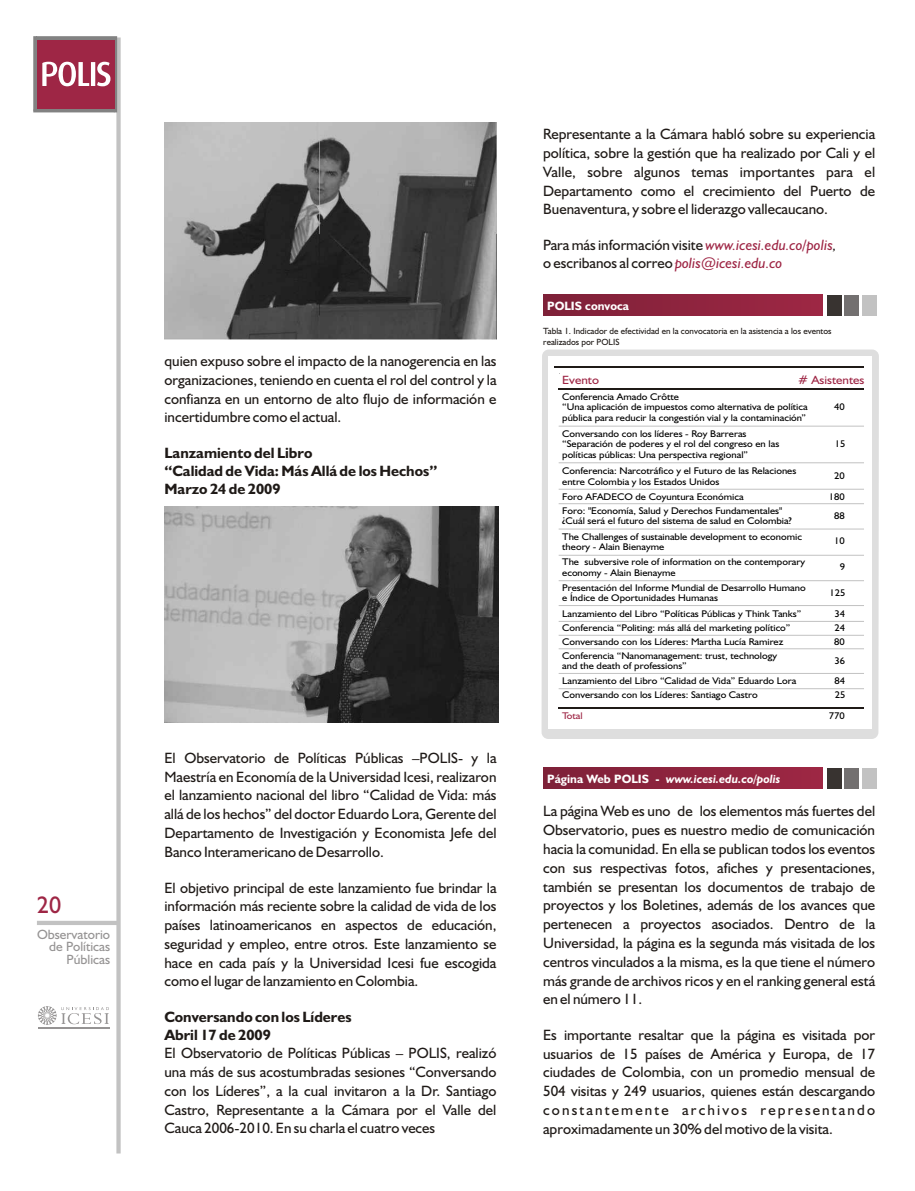
<style>
.page{position:relative;width:915px;height:1191px;background:#fff}
.page>*{position:absolute;margin:0;border:0;box-sizing:border-box;transform-origin:0 0}
.t1{font:24px "Humanist 521 BT";color:#9e2645}
.t2{font:15px/18.8px "Humanist 521 BT";color:#1f1a17;text-align:justify}
.t3{font:700 15px/18px "Humanist 521 BT";color:#1f1a17}
.t4{font:13.5px/12.6px "Humanist 521 BT";color:#969494;text-align:right}
.t5{font:italic 700 12.15px "Humanist 521 BT";color:#fff}
.t6{font:700 12.15px "Humanist 521 BT";color:#fff}
.t7{font:12px "Humanist 521 BT";color:#9e2645;scale:1.08 1}
.t8{font:9.75px/10.5px "Humanist 521 BT";color:#000;scale:1.08 1}
.t9{font:9.75px "Humanist 521 BT";color:#9e2645;scale:1.08 1}
.t10{font:9px/10.8px "Humanist 521 BT";color:#1f1a17}
.s1{font-style:italic;color:#9e2645}
.s2{font-style:italic}
.s3{font-style:normal}
</style>
<div class="page">
<div style="left:116px;top:37px;width:5px;height:1116px;background:#c2c2c2"></div>
<div style="left:37px;top:920px;width:82px;height:5px;background:#c2c2c2"></div>
<hr style="left:38px;top:1027px;width:71px;height:1px;background:#969494">
<svg style="left:38px;top:1006px;width:71px;height:18px"></svg>
<svg style="left:33px;top:36px;width:84px;height:76px;background:#a64f65"></svg>
<img style="left:164px;top:122px;width:332px;height:217px">
<img style="left:165px;top:506px;width:333px;height:217px">
<svg style="left:541px;top:349px;width:337px;height:390px;background:#e1e1e1"></svg>
<div style="left:548px;top:357px;width:323px;height:372px;background:#fff"></div>
<hr style="left:554px;top:366px;width:309px;height:1px;background:#1f1a17">
<div style="left:543px;top:295px;width:278px;height:21px;background:linear-gradient(to right,#7e2138,#9e2744)"></div>
<div style="left:826px;top:295px;width:15px;height:21px;background:#383330"></div>
<div style="left:844px;top:295px;width:15px;height:21px;background:#737070"></div>
<div style="left:861px;top:295px;width:15px;height:21px;background:#c2c2c2"></div>
<hr style="left:558px;top:389px;width:305px;height:1px;background:#1f1a17">
<hr style="left:558px;top:707px;width:305px;height:2px;background:#1f1a17">
<hr style="left:558px;top:426px;width:305px;height:1px;background:#c2c2c2">
<hr style="left:558px;top:462px;width:305px;height:1px;background:#c2c2c2">
<hr style="left:558px;top:489px;width:305px;height:1px;background:#c2c2c2">
<hr style="left:558px;top:503px;width:305px;height:1px;background:#c2c2c2">
<hr style="left:558px;top:528px;width:305px;height:1px;background:#c2c2c2">
<hr style="left:558px;top:555px;width:305px;height:1px;background:#c2c2c2">
<hr style="left:558px;top:580px;width:305px;height:1px;background:#c2c2c2">
<hr style="left:558px;top:605px;width:305px;height:1px;background:#c2c2c2">
<hr style="left:558px;top:621px;width:305px;height:1px;background:#c2c2c2">
<hr style="left:558px;top:635px;width:305px;height:1px;background:#c2c2c2">
<hr style="left:558px;top:648px;width:305px;height:1px;background:#c2c2c2">
<hr style="left:558px;top:673px;width:305px;height:1px;background:#c2c2c2">
<hr style="left:558px;top:688px;width:305px;height:1px;background:#c2c2c2">
<div style="left:543px;top:768px;width:278px;height:20px;background:linear-gradient(to right,#7e2138,#9e2744)"></div>
<div style="left:826px;top:768px;width:15px;height:20px;background:#383330"></div>
<div style="left:844px;top:768px;width:15px;height:20px;background:#737070"></div>
<div style="left:861px;top:768px;width:15px;height:20px;background:#c2c2c2"></div>
<h1 class="t1" style="left:37px;top:894px;width:26px">20</h1>
<p class="t4" style="left:37px;top:928px;width:75px">Observatorio de Políticas<br>Públicas</p>
<p class="t2" style="left:164px;top:353px;width:333px">quien expuso sobre el impacto de la nanogerencia en las organizaciones, teniendo en cuenta el rol del control y la confianza en un entorno de alto flujo de información e incertidumbre como el actual.</p>
<p class="t3" style="left:164px;top:445px;width:274px">Lanzamiento del Libro<br>“Calidad de Vida: Más Allá de los Hechos”<br>Marzo 24 de 2009</p>
<p class="t2" style="left:164px;top:749px;width:333px">El Observatorio de Políticas Públicas –POLIS- y la Maestría en Economía de la Universidad Icesi, realizaron el lanzamiento nacional del libro “Calidad de Vida: más allá de los hechos” del doctor Eduardo Lora, Gerente del Departamento de Investigación y Economista Jefe del Banco Interamericano de Desarrollo.</p>
<p class="t2" style="left:164px;top:879px;width:333px">El objetivo principal de este lanzamiento fue brindar la información más reciente sobre la calidad de vida de los países latinoamericanos en aspectos de educación, seguridad y empleo, entre otros. Este lanzamiento se hace en cada país y la Universidad Icesi fue escogida como el lugar de lanzamiento en Colombia.</p>
<p class="t3" style="left:164px;top:1009px;width:188px">Conversando con los Líderes<br>Abril 17 de 2009</p>
<p class="t2" style="left:164px;top:1045px;width:333px">El Observatorio de Políticas Públicas – POLIS, realizó una más de sus acostumbradas sesiones “Conversando con los Líderes”, a la cual invitaron a la Dr. Santiago Castro, Representante a la Cámara por el Valle del Cauca 2006-2010. En su charla el cuatro veces</p>
<p class="t2" style="left:543px;top:126px;width:333px">Representante a la Cámara habló sobre su experiencia política, sobre la gestión que ha realizado por Cali y el Valle, sobre algunos temas importantes para el Departamento como el crecimiento del Puerto de Buenaventura, y sobre el liderazgo vallecaucano.</p>
<p class="t2" style="left:543px;top:237px;width:295px;line-height:17.7px">Para más información visite <span class="s1">www.icesi.edu.co/polis</span><span class="s2">, </span>o escribanos al correo <span class="s1">polis@icesi.edu.co</span></p>
<p class="t6" style="left:547px;top:300px;width:83px">POLIS convoca</p>
<p class="t10" style="left:543px;top:326px;width:290px">Tabla 1. Indicador de efectividad en la convocatoria en la asistencia a los eventos realizados por POLIS</p>
<p class="t7" style="left:562px;top:375px;width:36px">Evento</p>
<p class="t7" style="left:797px;top:375px;width:63px"># Asistentes</p>
<p class="t8" style="left:562px;top:392px;width:229px">Conferencia Amado Crôtte<br>“Una aplicación de impuestos como alternativa de política pública para reducir la congestión vial y la contaminación”</p>
<p class="t8" style="left:562px;top:429px;width:202px">Conversando con los líderes - Roy Barreras “Separación de poderes y el rol del congreso en las políticas públicas: Una perspectiva regional”</p>
<p class="t8" style="left:562px;top:466px;width:218px">Conferencia: Narcotráfico y el Futuro de las Relaciones entre Colombia y los Estados Unidos</p>
<p class="t8" style="left:562px;top:490px;width:205px;line-height:14.1px">Foro AFADECO de Coyuntura Económica<br>Foro: "Economía, Salud y Derechos Fundamentales"</p>
<p class="t8" style="left:562px;top:514px;width:223px;line-height:15.1px">¿Cuál será el futuro del sistema de salud en Colombia?<br>The Challenges of sustainable development to economic</p>
<p class="t8" style="left:562px;top:540px;width:226px;line-height:15.1px">theory - Alain Bienayme<br>The subversive role of information on the contemporary</p>
<p class="t8" style="left:562px;top:565px;width:227px;line-height:15.1px">economy - Alain Bienayme<br>Presentación del Informe Mundial de Desarrollo Humano</p>
<p class="t8" style="left:562px;top:591px;width:223px;line-height:15.1px">e Índice de Oportunidades Humanas<br>Lanzamiento del Libro “Políticas Públicas y Think Tanks”</p>
<p class="t8" style="left:562px;top:621px;width:213px;line-height:14.1px">Conferencia “Politing: más allá del marketing político”<br>Conversando con los Líderes: Martha Lucía Ramirez<br>Conferencia “Nanomanagement: trust, technology</p>
<p class="t8" style="left:562px;top:659px;width:218px;line-height:15.1px">and the death of professions”<br>Lanzamiento del Libro “Calidad de Vida” Eduardo Lora</p>
<p class="t8" style="left:562px;top:690px;width:182px">Conversando con los Líderes: Santiago Castro</p>
<p class="t9" style="left:562px;top:711px;width:20px">Total</p>
<p class="t8" style="left:828px;top:710px;width:16px">770</p>
<p class="t8" style="left:834px;top:402px;width:11px">40</p>
<p class="t8" style="left:834px;top:439px;width:11px">15</p>
<p class="t8" style="left:828px;top:466px;width:16px;line-height:20.7px;text-align:center">20<br>180</p>
<p class="t8" style="left:834px;top:511px;width:11px">88</p>
<p class="t8" style="left:834px;top:536px;width:11px">10</p>
<p class="t8" style="left:839px;top:562px;width:6px">9</p>
<p class="t8" style="left:829px;top:583px;width:16px;line-height:20.7px;text-align:center">125<br>34</p>
<p class="t8" style="left:834px;top:621px;width:11px;line-height:14.1px">24<br>80</p>
<p class="t8" style="left:834px;top:650px;width:11px;line-height:20.7px">36<br>84</p>
<p class="t8" style="left:834px;top:690px;width:11px">25</p>
<p class="t5" style="left:547px;top:773px;width:234px"><span class="s3">Página Web POLIS -</span> www.icesi.edu.co/polis</p>
<p class="t2" style="left:543px;top:803px;width:333px">La página Web es uno de los elementos más fuertes del Observatorio, pues es nuestro medio de comunicación hacia la comunidad. En ella se publican todos los eventos con sus respectivas fotos, afiches y presentaciones, también se presentan los documentos de trabajo de proyectos y los Boletines, además de los avances que pertenecen a proyectos asociados. Dentro de la Universidad, la página es la segunda más visitada de los centros vinculados a la misma, es la que tiene el número más grande de archivos ricos y en el ranking general está en el número 11.</p>
<p class="t2" style="left:543px;top:1026px;width:333px">Es importante resaltar que la página es visitada por usuarios de 15 países de América y Europa, de 17 ciudades de Colombia, con un promedio mensual de 504 visitas y 249 usuarios, quienes están descargando constantemente archivos representando aproximadamente un 30% del motivo de la visita.</p>
</div>
